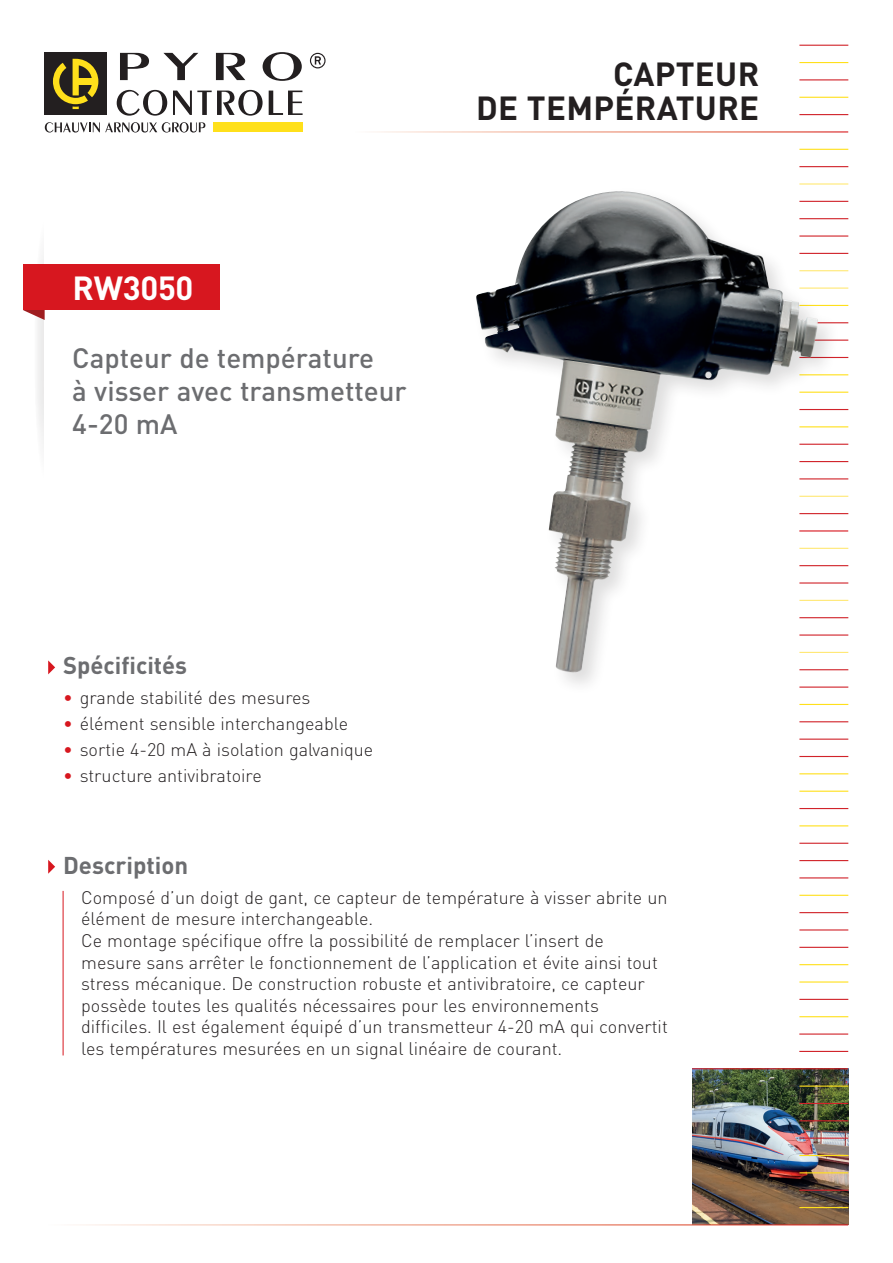
<style>
.page{position:relative;width:893px;height:1263px;background:#fff}
.page>*{position:absolute;margin:0;border:0;box-sizing:border-box;transform-origin:0 0}
.t1{font:700 33px/34.5px "DIN Pro";letter-spacing:.01em;color:#231f20;text-align:right}
.t2{font:700 33px "DIN Pro";letter-spacing:-.01em;color:#fff}
.t3{font:500 27.75px/33.3px "DIN Pro";color:#6c6d70}
.t4{font:700 24px "DIN Pro";color:#6c6d70}
.t5{font:300 18px/21.6px "DIN Pro";color:#231f20}
.s1{color:#d7171f}
</style>
<div class="page">
<img style="left:692px;top:1069px;width:156px;height:155px">
<hr style="left:799px;top:218px;width:49px;height:1px;background:#d1232a">
<hr style="left:799px;top:235px;width:49px;height:2px;background:#d1232a">
<hr style="left:799px;top:45px;width:49px;height:1px;background:#d1232a">
<hr style="left:799px;top:62px;width:49px;height:1px;background:#ffe01b">
<hr style="left:799px;top:79px;width:49px;height:1px;background:#d1232a">
<hr style="left:799px;top:97px;width:49px;height:1px;background:#ffe01b">
<hr style="left:799px;top:114px;width:49px;height:1px;background:#d1232a">
<hr style="left:799px;top:149px;width:49px;height:1px;background:#ffe01b">
<hr style="left:799px;top:166px;width:49px;height:1px;background:#d1232a">
<hr style="left:799px;top:183px;width:49px;height:2px;background:#ffe874">
<hr style="left:799px;top:201px;width:49px;height:1px;background:#d1232a">
<hr style="left:799px;top:617px;width:49px;height:1px;background:#d1232a">
<hr style="left:799px;top:634px;width:49px;height:2px;background:#d1232a">
<hr style="left:799px;top:357px;width:49px;height:1px;background:#d1232a">
<hr style="left:799px;top:253px;width:49px;height:1px;background:#d1232a">
<hr style="left:799px;top:652px;width:49px;height:1px;background:#ffe874">
<hr style="left:799px;top:374px;width:49px;height:1px;background:#ffe01b">
<hr style="left:799px;top:270px;width:49px;height:1px;background:#ffe874">
<hr style="left:799px;top:669px;width:49px;height:1px;background:#d1232a">
<hr style="left:799px;top:392px;width:49px;height:1px;background:#ffe01b">
<hr style="left:799px;top:287px;width:49px;height:2px;background:#ffe874">
<hr style="left:799px;top:686px;width:49px;height:2px;background:#d1232a">
<hr style="left:799px;top:409px;width:49px;height:1px;background:#d1232a">
<hr style="left:799px;top:305px;width:49px;height:1px;background:#ffe01b">
<hr style="left:799px;top:704px;width:49px;height:1px;background:#ffe01b">
<hr style="left:799px;top:426px;width:49px;height:1px;background:#ffe01b">
<hr style="left:799px;top:322px;width:49px;height:1px;background:#d1232a">
<hr style="left:799px;top:721px;width:49px;height:1px;background:#d1232a">
<hr style="left:799px;top:340px;width:49px;height:1px;background:#d1232a">
<hr style="left:799px;top:738px;width:49px;height:2px;background:#d1232a">
<hr style="left:799px;top:461px;width:49px;height:1px;background:#d1232a">
<hr style="left:799px;top:756px;width:49px;height:1px;background:#d1232a">
<hr style="left:799px;top:773px;width:49px;height:1px;background:#ffe01b">
<hr style="left:799px;top:496px;width:49px;height:1px;background:#ffe874">
<hr style="left:799px;top:791px;width:49px;height:1px;background:#ffe01b">
<hr style="left:799px;top:513px;width:49px;height:1px;background:#d1232a">
<hr style="left:799px;top:808px;width:49px;height:1px;background:#d1232a">
<hr style="left:799px;top:825px;width:49px;height:1px;background:#ffe01b">
<hr style="left:799px;top:548px;width:49px;height:1px;background:#ffe874">
<hr style="left:799px;top:843px;width:49px;height:1px;background:#d1232a">
<hr style="left:799px;top:565px;width:49px;height:1px;background:#d1232a">
<hr style="left:799px;top:860px;width:49px;height:1px;background:#d1232a">
<hr style="left:799px;top:582px;width:49px;height:2px;background:#d1232a">
<hr style="left:799px;top:877px;width:49px;height:1px;background:#d1232a">
<hr style="left:799px;top:600px;width:49px;height:1px;background:#ffe874">
<hr style="left:799px;top:895px;width:49px;height:1px;background:#ffe01b">
<hr style="left:799px;top:1085px;width:49px;height:2px;background:#ffe01b">
<hr style="left:799px;top:912px;width:49px;height:1px;background:#d1232a">
<hr style="left:799px;top:1103px;width:49px;height:1px;background:#d1232a">
<hr style="left:799px;top:929px;width:49px;height:1px;background:#d1232a">
<hr style="left:799px;top:1120px;width:49px;height:1px;background:#d1232a">
<hr style="left:799px;top:947px;width:49px;height:1px;background:#d1232a">
<hr style="left:799px;top:1137px;width:49px;height:2px;background:#d1232a">
<hr style="left:799px;top:964px;width:49px;height:1px;background:#ffe01b">
<hr style="left:799px;top:1155px;width:49px;height:1px;background:#ffe01b">
<hr style="left:799px;top:981px;width:49px;height:1px;background:#ffe01b">
<hr style="left:799px;top:1172px;width:49px;height:1px;background:#ffe01b">
<hr style="left:799px;top:999px;width:49px;height:1px;background:#d1232a">
<hr style="left:799px;top:1189px;width:49px;height:2px;background:#d1232a">
<hr style="left:799px;top:1016px;width:49px;height:1px;background:#ffe01b">
<hr style="left:799px;top:1207px;width:49px;height:1px;background:#ffe01b">
<hr style="left:692px;top:1068px;width:156px;height:1px;background:#d1232a">
<hr style="left:799px;top:1051px;width:49px;height:1px;background:#d1232a">
<hr style="left:799px;top:1033px;width:49px;height:2px;background:#d1232a">
<hr style="left:799px;top:444px;width:49px;height:1px;background:#d1232a">
<hr style="left:799px;top:478px;width:49px;height:1px;background:#d1232a">
<hr style="left:799px;top:530px;width:49px;height:1px;background:#d7171f">
<div style="left:34px;top:219px;width:22px;height:262px;background:#f6f6f6;border-radius:50%"></div>
<div style="left:45px;top:189px;width:175px;height:307px;background:#fff"></div>
<div style="left:213px;top:122px;width:90px;height:10px;background:#ffe01b"></div>
<div style="left:45px;top:53px;width:62px;height:62px;background:#231f20"></div>
<svg style="left:53px;top:59px;width:45px;height:50px"></svg>
<svg style="left:45px;top:122px;width:160px;height:11px"></svg>
<svg style="left:310px;top:53px;width:16px;height:15px"></svg>
<svg style="left:120px;top:53px;width:29px;height:27px"></svg>
<svg style="left:163px;top:53px;width:35px;height:27px"></svg>
<svg style="left:216px;top:53px;width:29px;height:27px"></svg>
<svg style="left:263px;top:52px;width:39px;height:29px"></svg>
<svg style="left:117px;top:90px;width:50px;height:26px"></svg>
<svg style="left:173px;top:90px;width:90px;height:26px"></svg>
<svg style="left:269px;top:91px;width:34px;height:24px"></svg>
<svg style="left:48px;top:660px;width:7px;height:14px"></svg>
<div style="left:472px;top:187px;width:369px;height:509px;background:#231f20;opacity:.15"></div>
<img style="left:476px;top:203px;width:138px;height:471px">
<svg style="left:23px;top:310px;width:22px;height:10px"></svg>
<div style="left:23px;top:265px;width:197px;height:45px;background:#d7171f"></div>
<svg style="left:48px;top:860px;width:7px;height:14px"></svg>
<hr style="left:63px;top:891px;width:1px;height:164px;background:#d7171f">
<h1 class="t2" style="left:73px;top:260px;width:122px">RW3050</h1>
<h2 class="t3" style="left:72px;top:338px;width:336px">Capteur de température<br>à visser avec transmetteur<br>4-20 mA</h2>
<h1 class="t1" style="left:476px;top:52px;width:285px">CAPTEUR<br>DE TEMPÉRATURE</h1>
<h3 class="t4" style="left:63px;top:646px;width:126px">Spécificités</h3>
<p class="t5" style="left:63px;top:686px;width:249px"><span class="s1">•</span> grande stabilité des mesures</p>
<p class="t5" style="left:63px;top:711px;width:287px"><span class="s1">•</span> élément sensible interchangeable</p>
<p class="t5" style="left:63px;top:737px;width:312px"><span class="s1">•</span> sortie 4-20 mA à isolation galvanique</p>
<p class="t5" style="left:63px;top:763px;width:200px"><span class="s1">•</span> structure antivibratoire</p>
<h3 class="t4" style="left:63px;top:845px;width:127px">Description</h3>
<p class="t5" style="left:81px;top:885px;width:588px">Composé d’un doigt de gant, ce capteur de température à visser abrite un élément de mesure interchangeable.<br>Ce montage spécifique offre la possibilité de remplacer l’insert de mesure sans arrêter le fonctionnement de l’application et évite ainsi tout stress mécanique. De construction robuste et antivibratoire, ce capteur possède toutes les qualités nécessaires pour les environnements difficiles. Il est également équipé d’un transmetteur 4-20 mA qui convertit les températures mesurées en un signal linéaire de courant.</p>
</div>
